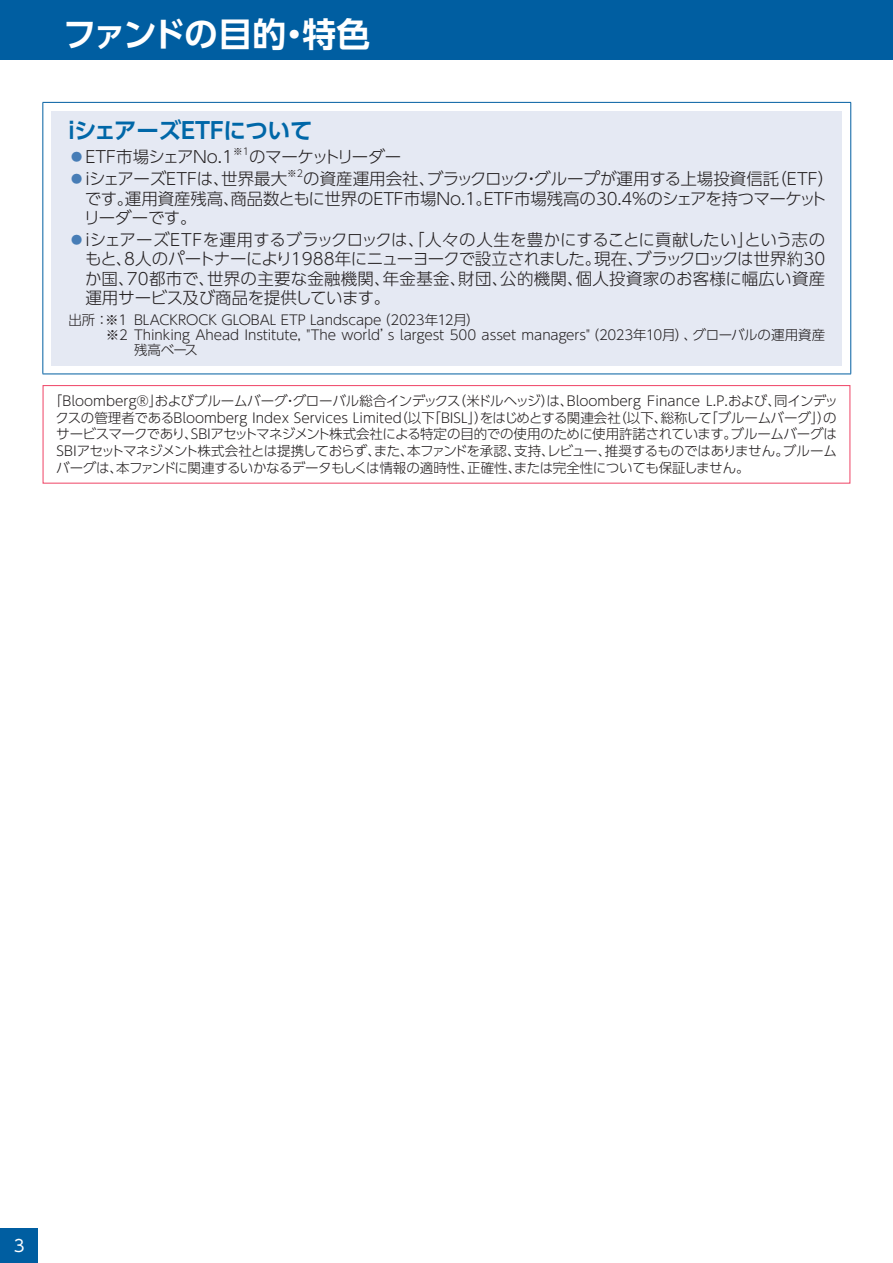
<style>
.page{position:relative;width:893px;height:1263px;background:#fff}
.page>*{position:absolute;margin:0;border:0;box-sizing:border-box;transform-origin:0 0}
.t1{font:33.75px "UD Shin Go Pro De Bold 90 pv RKSJ H";letter-spacing:-.04em;color:#fff}
.t2{font:22.5px "UD Shin Go Pro De Bold 90 pv RKSJ H";letter-spacing:-.01em;color:#0067a8}
.t3{font:16.5px/19.5px "UD Shin Go Pro Light 90 pv RKSJ H";letter-spacing:-.01em;color:#231f20}
.t4{font:16.5px "UD Shin Go Pro Regular 90 pv RKSJ H";color:#fff}
.t5{font:13.5px/16.5px "UD Shin Go Pro Light 90 pv RKSJ H";letter-spacing:-.01em;color:#231f20;text-align:justify}
.t6{font:9.6px "UD Shin Go Pro Light 90 pv RKSJ H";color:#231f20}
.s1{font-family:"Gothic MB101 Pro Light 90 pv RKSJ H";color:#477db6}
</style>
<div class="page">
<div style="left:0;top:0;width:893px;height:60px;background:#005ea1"></div>
<hr style="left:43px;top:103px;width:1px;height:271px;background:#005ea1">
<hr style="left:43px;top:102px;width:808px;height:1px;background:#005ea1">
<hr style="left:850px;top:103px;width:1px;height:271px;background:#005ea1">
<hr style="left:43px;top:374px;width:808px;height:1px;background:#005ea1">
<div style="left:51px;top:111px;width:791px;height:254px;background:#e5e9f3"></div>
<div style="left:43px;top:385px;width:807px;height:99px;border:1px solid #f04e6e"></div>
<div style="left:0;top:1228px;width:38px;height:34px;background:#005ea1"></div>
<h1 class="t1" style="left:63px;top:21px;width:309px">ファンドの目的・特色</h1>
<h2 class="t2" style="left:68px;top:122px;width:246px">iシェアーズETFについて</h2>
<p class="t3" style="left:68px;top:150px;width:166px"><span class="s1">●</span>ETF市場シェアNo.1</p>
<p class="t6" style="left:233px;top:148px;width:17px">※1</p>
<p class="t3" style="left:249px;top:150px;width:154px">のマーケットリーダー</p>
<p class="t3" style="left:68px;top:171px;width:220px"><span class="s1">●</span>iシェアーズETFは、世界最大</p>
<p class="t6" style="left:287px;top:170px;width:17px">※2</p>
<p class="t3" style="left:84px;top:171px;width:752px;text-indent:219px">の資産運用会社、ブラックロック・グループが運用する上場投資信託（ETF）です。運用資産残高、商品数ともに世界のETF市場No.1。ETF市場残高の30.4％のシェアを持つマーケットリーダーです。</p>
<p class="t3" style="left:85px;top:232px;width:742px;text-align:justify;text-indent:-17px"><span class="s1">●</span>iシェアーズETFを運用するブラックロックは、「人々の人生を豊かにすることに貢献したい」という志のもと、8人のパートナーにより1988年にニューヨークで設立されました。現在、ブラックロックは世界約30か国、70都市で、世界の主要な金融機関、年金基金、財団、公的機関、個人投資家のお客様に幅広い資産運用サービス及び商品を提供しています。</p>
<p class="t5" style="left:68px;top:314px;width:413px">出所：※１ BLACKROCK GLOBAL ETP Landscape（2023年12月）</p>
<p class="t5" style="left:106px;top:329px;width:721px">※２ Thinking Ahead Institute, "The world’s largest 500 asset managers"（2023年10月）、グローバルの運用資産</p>
<p class="t5" style="left:134px;top:344px;width:66px">残高ベース</p>
<p class="t5" style="left:55px;top:395px;width:784px;text-indent:-7px">「Bloomberg®」およびブルームバーグ・グローバル総合インデックス（米ドルヘッジ）は、Bloomberg Finance L.P.および、同インデックスの管理者であるBloomberg Index Services Limited（以下「BISL」）をはじめとする関連会社（以下、総称して「ブルームバーグ」）のサービスマークであり、SBIアセットマネジメント株式会社による特定の目的での使用のために使用許諾されています。ブルームバーグはSBIアセットマネジメント株式会社とは提携しておらず、また、本ファンドを承認、支持、レビュー、推奨するものではありません。ブルームバーグは、本ファンドに関連するいかなるデータもしくは情報の適時性、正確性、または完全性についても保証しません。</p>
<p class="t4" style="left:14px;top:1239px;width:12px">3</p>
</div>
